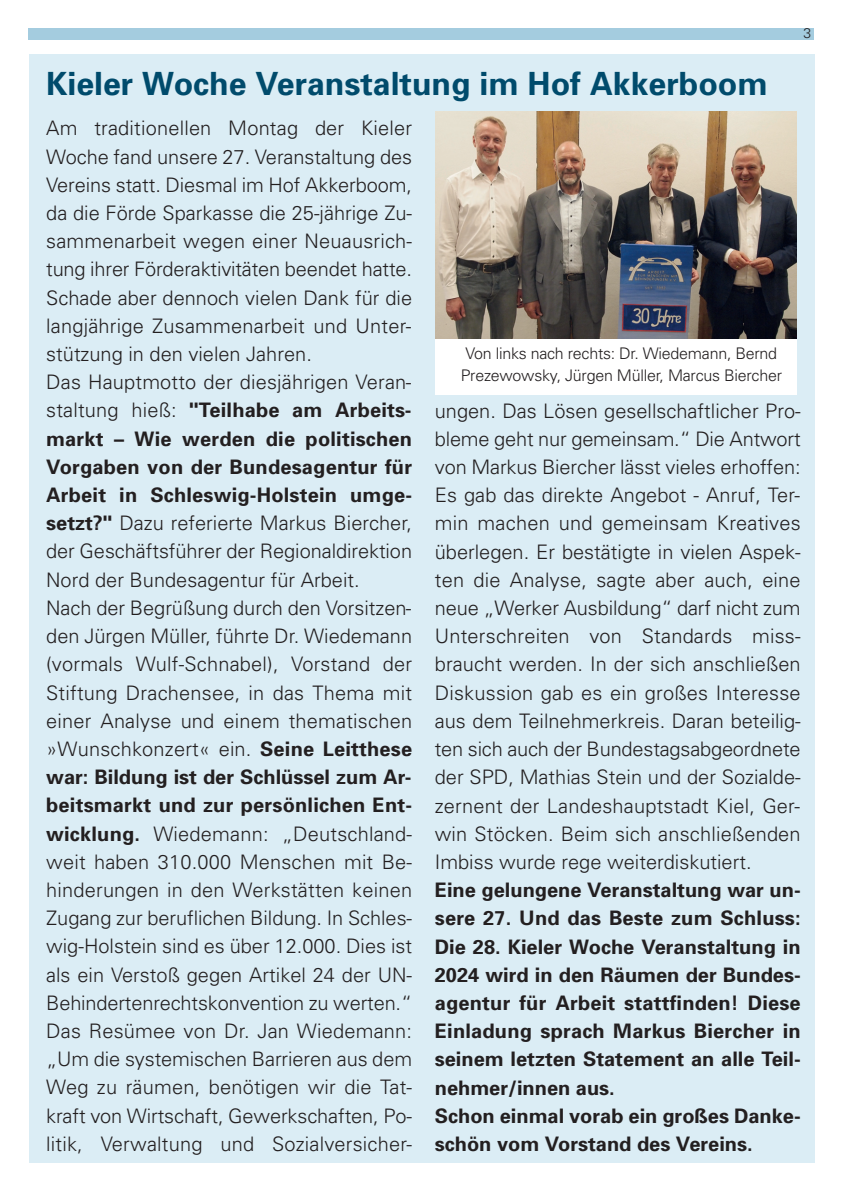
<style>
.page{position:relative;width:842px;height:1191px;background:#fff}
.page>*{position:absolute;margin:0;border:0;box-sizing:border-box;transform-origin:0 0}
.t1{font:700 32px "Univers";color:#004b6c}
.t2{font:300 20px/28.2px "Univers";letter-spacing:.01em;color:#231f20;text-align:justify}
.t3{font:700 20px/28.2px "Univers";color:#231f20;text-align:justify}
.t4{font:300 16px "Univers";letter-spacing:-.015em;color:#231f20}
.t5{font:300 14px "Univers";color:#231f20}
.s1{font-weight:700}
</style>
<div class="page">
<div style="left:28px;top:28px;width:786px;height:12px;background:#a4ccdf"></div>
<div style="left:29px;top:54px;width:785px;height:1108px;background:#dbedf5"></div>
<img style="left:435px;top:111px;width:361px;height:228px">
<div style="left:435px;top:339px;width:361px;height:56px;background:#fff"></div>
<p class="t1" style="left:46px;top:72px;width:723px">Kieler Woche Veranstaltung im Hof Akkerboom</p>
<p class="t5" style="left:803px;top:28px;width:9px">3</p>
<p class="t2" style="left:46px;top:116px;width:367px">Am traditionellen Montag der Kieler Woche fand unsere 27. Veranstaltung des Vereins statt. Diesmal im Hof Akkerboom, da die Förde Sparkasse die 25-jährige Zu&shy;sammenarbeit wegen einer Neuausrich&shy;tung ihrer Förderaktivitäten beendet hatte.<br>Schade aber dennoch vielen Dank für die langjährige Zusammenarbeit und Unter&shy;stützung in den vielen Jahren.</p>
<p class="t2" style="left:46px;top:370px;width:367px">Das Hauptmotto der diesjährigen Veran&shy;staltung hieß: <span class="s1">"Teilhabe am Arbeits&shy;markt – Wie werden die politischen Vorgaben von der Bundesagentur für Arbeit in Schleswig-Holstein umge&shy;setzt?"</span> Dazu referierte Markus Biercher, der Geschäftsführer der Regionaldirektion Nord der Bundesagentur für Arbeit.</p>
<p class="t2" style="left:46px;top:595px;width:367px">Nach der Begrüßung durch den Vorsitzen&shy;den Jürgen Müller, führte Dr. Wiedemann (vormals Wulf-Schnabel), Vorstand der Stiftung Drachensee, in das Thema mit einer Analyse und einem thematischen »Wunschkonzert« ein. <span class="s1">Seine Leitthese war: Bildung ist der Schlüssel zum Ar&shy;beitsmarkt und zur persönlichen Ent&shy;wicklung.</span> Wiedemann: „Deutschland-</p>
<p class="t2" style="left:46px;top:849px;width:367px">weit haben 310.000 Menschen mit Be&shy;hinderungen in den Werkstätten keinen Zugang zur beruflichen Bildung. In Schles&shy;wig-Holstein sind es über 12.000. Dies ist als ein Verstoß gegen Artikel 24 der UN-Behindertenrechtskonvention zu werten.“ Das Resümee von Dr. Jan Wiedemann: „Um die systemischen Barrieren aus dem Weg zu räumen, benötigen wir die Tat&shy;kraft von Wirtschaft, Gewerkschaften, Po&shy;litik, Verwaltung und Sozialversicher-</p>
<p class="t4" style="left:466px;top:347px;width:313px">Von links nach rechts: Dr. Wiedemann, Bernd</p>
<p class="t4" style="left:461px;top:369px;width:323px">Prezewowsky, Jürgen Müller, Marcus Biercher</p>
<p class="t2" style="left:435px;top:398px;width:367px">ungen. Das Lösen gesellschaftlicher Pro&shy;bleme geht nur gemeinsam.“ Die Antwort von Markus Biercher lässt vieles erhoffen:<br>Es gab das direkte Angebot - Anruf, Ter&shy;min machen und gemeinsam Kreatives überlegen. Er bestätigte in vielen Aspek&shy;ten die Analyse, sagte aber auch, eine neue „Werker Ausbildung“ darf nicht zum Unterschreiten von Standards miss&shy;braucht werden. In der sich anschließen Diskussion gab es ein großes Interesse aus dem Teilnehmerkreis. Daran beteilig&shy;ten sich auch der Bundestagsabgeordnete der SPD, Mathias Stein und der Sozialde&shy;zernent der Landeshauptstadt Kiel, Ger&shy;win Stöcken. Beim sich anschließenden Imbiss wurde rege weiterdiskutiert.</p>
<p class="t3" style="left:435px;top:877px;width:367px">Eine gelungene Veranstaltung war un&shy;sere 27. Und das Beste zum Schluss:<br>Die 28. Kieler Woche Veranstaltung in 2024 wird in den Räumen der Bundes&shy;agentur für Arbeit stattfinden! Diese Einladung sprach Markus Biercher in seinem letzten Statement an alle Teil&shy;nehmer/innen aus.</p>
<p class="t3" style="left:435px;top:1103px;width:367px">Schon einmal vorab ein großes Danke&shy;schön vom Vorstand des Vereins.</p>
</div>
